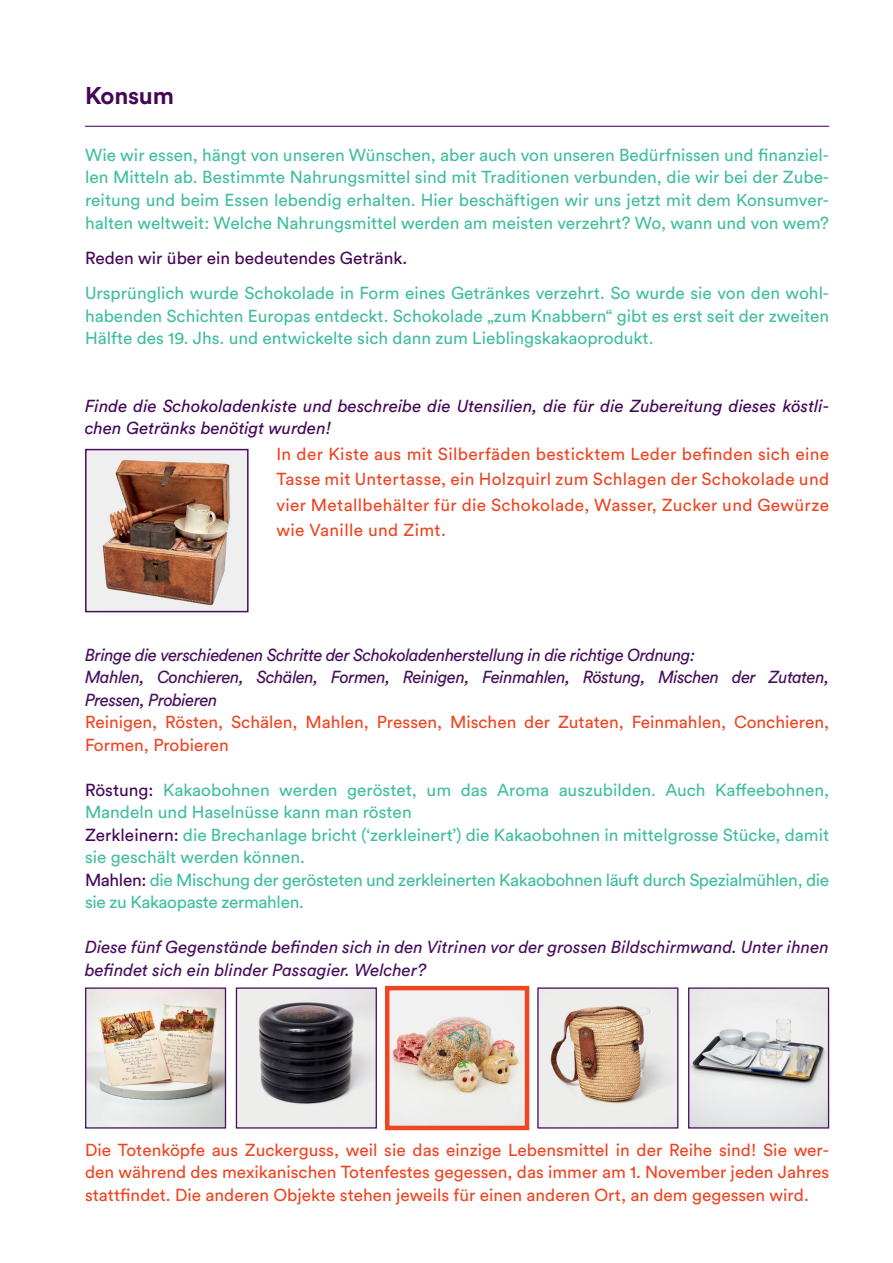
<style>
.page{position:relative;width:893px;height:1263px;background:#fff}
.page>*{position:absolute;margin:0;border:0;box-sizing:border-box;transform-origin:0 0}
.intertitre{font:700 24px "Circular Pro";letter-spacing:-.01em;color:#450758}
.texte{font:17.25px/22.5px "Circular Pro";color:#42bea0;text-align:justify}
.texte-2{font:17.25px/25.5px "Circular Pro";color:#ef4522;text-align:justify}
.texte-3{font:italic 17.25px/22.5px "Circular Pro";letter-spacing:-.025em;color:#470e5c}
.texte-4{font:italic 17.25px/22.5px "Circular Pro";color:#470e5c}
.texte-5{font:italic 17.25px/22.5px "Circular Pro";color:#450758}
.texte-6{font:17.25px/22.5px "Circular Pro";letter-spacing:-.02em;color:#42bea0}
.texte-7{font:17.25px "Circular Pro";color:#450758}
.s1{color:#450758}
</style>
<div class="page">
<hr style="left:85px;top:126px;width:744px;height:1px;background:#450758">
<img style="left:88px;top:452px;width:158px;height:157px">
<div style="left:85px;top:449px;width:164px;height:163px;border:2px solid #470e5c"></div>
<img style="left:87px;top:989px;width:137px;height:137px">
<div style="left:85px;top:987px;width:141px;height:141px;border:1px solid #470e5c"></div>
<img style="left:238px;top:989px;width:137px;height:137px">
<div style="left:236px;top:987px;width:141px;height:141px;border:1px solid #470e5c"></div>
<img style="left:390px;top:991px;width:134px;height:134px">
<div style="left:385px;top:986px;width:144px;height:144px;border:4px solid #ef4522"></div>
<img style="left:539px;top:989px;width:137px;height:137px">
<div style="left:537px;top:987px;width:141px;height:141px;border:1px solid #470e5c"></div>
<img style="left:690px;top:989px;width:137px;height:137px">
<div style="left:688px;top:987px;width:141px;height:141px;border:1px solid #470e5c"></div>
<p class="intertitre" style="left:85px;top:80px;width:90px">Konsum</p>
<p class="texte" style="left:85px;top:143px;width:746px">Wie wir essen, hängt von unseren Wünschen, aber auch von unseren Bedürfnissen und finanziel&shy;len Mitteln ab. Bestimmte Nahrungsmittel sind mit Traditionen verbunden, die wir bei der Zube&shy;reitung und beim Essen lebendig erhalten. Hier beschäftigen wir uns jetzt mit dem Konsumver&shy;halten weltweit: Welche Nahrungsmittel werden am meisten verzehrt? Wo, wann und von wem?</p>
<p class="texte-7" style="left:85px;top:246px;width:324px">Reden wir über ein bedeutendes Getränk.</p>
<p class="texte" style="left:85px;top:281px;width:746px">Ursprünglich wurde Schokolade in Form eines Getränkes verzehrt. So wurde sie von den wohl&shy;habenden Schichten Europas entdeckt. Schokolade „zum Knabbern“ gibt es erst seit der zweiten Hälfte des 19. Jhs. und entwickelte sich dann zum Lieblingskakaoprodukt.</p>
<p class="texte-5" style="left:85px;top:393px;width:746px">Finde die Schokoladenkiste und beschreibe die Utensilien, die für die Zubereitung dieses köstli&shy;chen Getränks benötigt wurden!</p>
<p class="texte-2" style="left:276px;top:440px;width:554px">In der Kiste aus mit Silberfäden besticktem Leder befinden sich eine Tasse mit Untertasse, ein Holzquirl zum Schlagen der Schokolade und vier Metallbehälter für die Schokolade, Wasser, Zucker und Gewürze wie Vanille und Zimt.</p>
<p class="texte-3" style="left:85px;top:642px;width:612px">Bringe die verschiedenen Schritte der Schokoladenherstellung in die richtige Ordnung:</p>
<p class="texte-3" style="left:85px;top:665px;width:746px">Mahlen, Conchieren, Schälen, Formen, Reinigen, Feinmahlen, Röstung, Mischen der Zutaten,<br>Pressen, Probieren</p>
<p class="texte-2" style="left:85px;top:710px;width:746px;line-height:22.5px">Reinigen, Rösten, Schälen, Mahlen, Pressen, Mischen der Zutaten, Feinmahlen, Conchieren,<br>Formen, Probieren</p>
<p class="texte" style="left:85px;top:777px;width:746px"><span class="s1">Röstung:</span> Kakaobohnen werden geröstet, um das Aroma auszubilden. Auch Kaffeebohnen,<br>Mandeln und Haselnüsse kann man rösten</p>
<p class="texte" style="left:85px;top:822px;width:746px"><span class="s1">Zerkleinern:</span> die Brechanlage bricht (‘zerkleinert’) die Kakaobohnen in mittelgrosse Stücke, damit sie geschält werden können.</p>
<p class="texte-6" style="left:85px;top:867px;width:746px"><span class="s1">Mahlen:</span> die Mischung der gerösteten und zerkleinerten Kakaobohnen läuft durch Spezialmühlen, die sie zu Kakaopaste zermahlen.</p>
<p class="texte-4" style="left:85px;top:935px;width:746px">Diese fünf Gegenstände befinden sich in den Vitrinen vor der grossen Bildschirmwand. Unter ihnen befindet sich ein blinder Passagier. Welcher?</p>
<p class="texte-2" style="left:85px;top:1137px;width:746px;line-height:22.5px">Die Totenköpfe aus Zuckerguss, weil sie das einzige Lebensmittel in der Reihe sind! Sie wer&shy;den während des mexikanischen Totenfestes gegessen, das immer am 1. November jeden Jahres stattfindet. Die anderen Objekte stehen jeweils für einen anderen Ort, an dem gegessen wird.</p>
</div>
